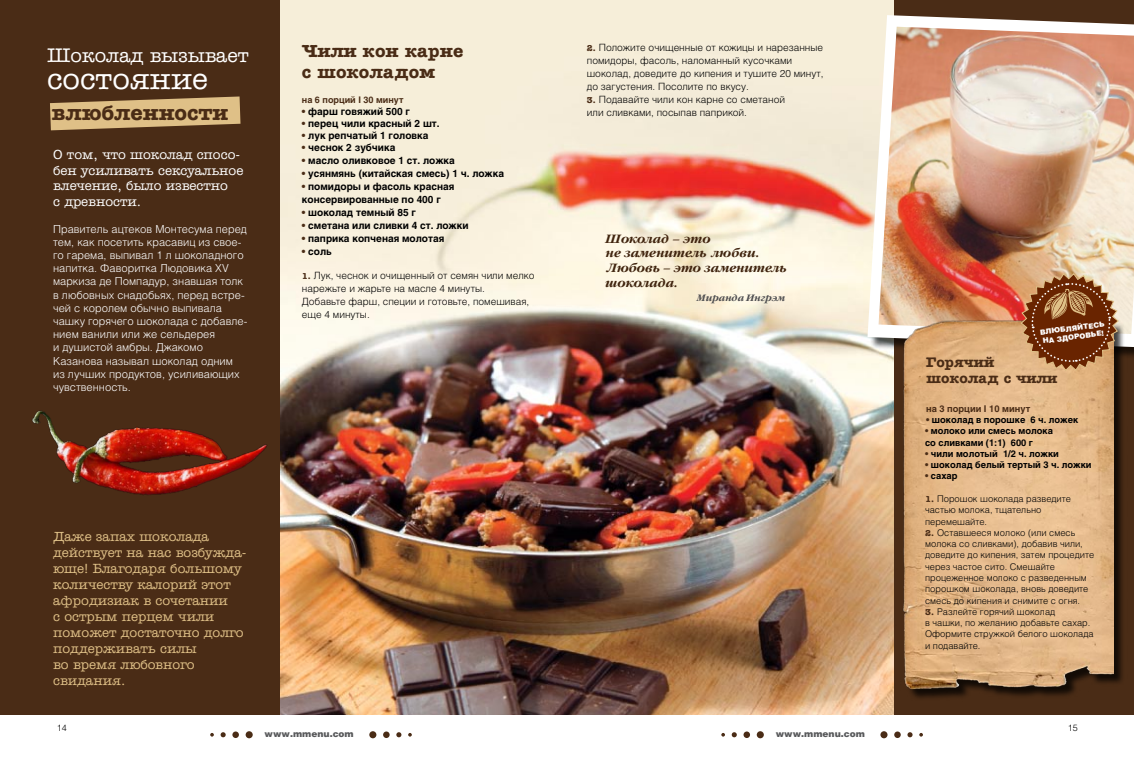
<style>
.page{position:relative;width:1134px;height:766px;background:#fff}
.page>*{position:absolute;margin:0;border:0;box-sizing:border-box;transform-origin:0 0}
.t1{font:29.3px "Secretary";color:#fff}
.t2{font:700 21.6px "Secretary";color:#4a2c16}
.t3{font:19.2px "Secretary";color:#fff}
.t4{font:700 18px/21px "Secretary";color:#4a2c16}
.t5{font:700 14.4px/16.4px "Secretary";color:#4a2c16}
.t6{font:13px/16px "Secretary";color:#dfc087}
.t7{font:13px/15.6px "Secretary";color:#fff}
.t8{font:italic 700 12px/14.8px "Garamond C";letter-spacing:.01em;color:#40240e}
.t9{font:300 11px/13.2px "Helios";color:#fff}
.t10{font:300 10px/13px "Helios";color:#000}
.t11{font:700 10px/13px "Helios";color:#000}
.t12{font:300 9.2px/11.3px "Helios";color:#000}
.t13{font:700 9.2px/11.3px "Helios";color:#000}
.t14{font:700 9.2px "Helios";color:#4a2c16}
.t15{font:italic 700 9.2px "Garamond C";letter-spacing:.01em;color:#4d4d4f}
.t16{font:900 9px "Helios";color:#58595b}
.t17{font:700 9px "Helios";color:#4a2c16}
.t18{font:300 9px "Helios";color:#000}
.t19{font:900 7.2px/8.6px "Helios";color:#fff}
.s1{color:#4a2c16}
.s2{font-family:"Secretary";font-weight:700;font-size:9px;color:#4a2c16}
</style>
<div class="page">
<div style="left:0;top:0;width:1134px;height:714px;background:#4a2c16"></div>
<img style="left:281px;top:0;width:612px;height:714px">
<svg style="left:50px;top:96px;width:190px;height:34px"></svg>
<svg style="left:867px;top:15px;width:267px;height:332px"></svg>
<img style="left:878px;top:27px;width:256px;height:307px">
<div style="left:896px;top:312px;width:234px;height:411px;background:#000;opacity:.75"></div>
<img style="left:895px;top:311px;width:218px;height:385px">
<svg style="left:1020px;top:272px;width:99px;height:99px;background:#98613b"></svg>
<img style="left:32px;top:310px;width:299px;height:193px">
<div style="left:246px;top:731px;width:7px;height:7px;background:#4a2c16;border-radius:50%"></div>
<div style="left:232px;top:731px;width:7px;height:6px;background:#4a2c16;border-radius:50%"></div>
<svg style="left:221px;top:732px;width:5px;height:5px"></svg>
<svg style="left:210px;top:733px;width:4px;height:3px"></svg>
<div style="left:369px;top:731px;width:7px;height:7px;background:#4a2c16;border-radius:50%"></div>
<div style="left:383px;top:731px;width:7px;height:6px;background:#4a2c16;border-radius:50%"></div>
<svg style="left:396px;top:732px;width:5px;height:5px"></svg>
<svg style="left:408px;top:733px;width:4px;height:3px"></svg>
<div style="left:757px;top:731px;width:7px;height:7px;background:#4a2c16;border-radius:50%"></div>
<div style="left:743px;top:731px;width:7px;height:6px;background:#4a2c16;border-radius:50%"></div>
<svg style="left:732px;top:732px;width:5px;height:5px"></svg>
<svg style="left:721px;top:733px;width:4px;height:3px"></svg>
<div style="left:880px;top:731px;width:7px;height:7px;background:#4a2c16;border-radius:50%"></div>
<div style="left:894px;top:731px;width:7px;height:6px;background:#4a2c16;border-radius:50%"></div>
<svg style="left:907px;top:732px;width:5px;height:5px"></svg>
<svg style="left:919px;top:733px;width:4px;height:3px"></svg>
<h3 class="t3" style="left:47px;top:43px;width:203px">Шоколад вызывает</h3>
<h1 class="t1" style="left:47px;top:61px;width:162px">состояние</h1>
<h2 class="t2" style="left:52px;top:99px;width:178px">влюбленности</h2>
<h3 class="t7" style="left:53px;top:147px;width:192px">О том, что шоколад спосо&shy;бен усиливать сексуальное влечение, было известно<br>с древности.</h3>
<p class="t9" style="left:53px;top:222px;width:196px">Правитель ацтеков Монтесума перед тем, как посетить красавиц из свое&shy;го гарема, выпивал 1 л шоколадного напитка. Фаворитка Людовика ХV маркиза де Помпадур, знавшая толк в любовных снадобьях, перед встре&shy;чей с королем обычно выпивала чашку горячего шоколада с добавле&shy;нием ванили или же сельдерея<br>и душистой амбры. Джакомо<br>Казанова называл шоколад одним из лучших продуктов, усиливающих чувственность.</p>
<h3 class="t4" style="left:302px;top:40px;width:163px">Чили кон карне с шоколадом</h3>
<p class="t17" style="left:302px;top:94px;width:103px">на 6 порций I 30 минут</p>
<p class="t11" style="left:302px;top:105px;width:110px"><span class="s1">•</span> фарш говяжий 500 г</p>
<p class="t11" style="left:302px;top:117px;width:139px"><span class="s1">•</span> перец чили красный 2 шт.</p>
<p class="t11" style="left:302px;top:129px;width:128px"><span class="s1">•</span> лук репчатый 1 головка</p>
<p class="t11" style="left:302px;top:141px;width:95px"><span class="s1">•</span> чеснок 2 зубчика</p>
<p class="t11" style="left:302px;top:154px;width:154px"><span class="s1">•</span> масло оливковое 1 ст. ложка</p>
<p class="t11" style="left:302px;top:167px;width:204px"><span class="s1">•</span> усянмянь (китайская смесь) 1 ч. ложка</p>
<p class="t11" style="left:302px;top:180px;width:154px"><span class="s1">•</span> помидоры и фасоль красная консервированные по 400 г</p>
<p class="t11" style="left:302px;top:206px;width:116px"><span class="s1">•</span> шоколад темный 85 г</p>
<p class="t11" style="left:302px;top:219px;width:168px"><span class="s1">•</span> сметана или сливки 4 ст. ложки</p>
<p class="t11" style="left:302px;top:232px;width:144px"><span class="s1">•</span> паприка копченая молотая</p>
<p class="t11" style="left:302px;top:245px;width:31px"><span class="s1">•</span> соль</p>
<p class="t10" style="left:302px;top:269px;width:234px"><span class="s2">1.</span> Лук, чеснок и очищенный от семян чили мелко нарежьте и жарьте на масле 4 минуты.<br>Добавьте фарш, специи и готовьте, помешивая, еще 4 минуты.</p>
<p class="t10" style="left:587px;top:41px;width:238px"><span class="s2">2.</span> Положите очищенные от кожицы и нарезанные помидоры, фасоль, наломанный кусочками шоколад, доведите до кипения и тушите 20 минут, до загустения. Посолите по вкусу.</p>
<p class="t10" style="left:587px;top:93px;width:200px"><span class="s2">3.</span> Подавайте чили кон карне со сметаной или сливками, посыпав паприкой.</p>
<h3 class="t8" style="left:605px;top:232px;width:182px">Шоколад – это<br>не заменитель любви.<br>Любовь – это заменитель шоколада.</h3>
<p class="t15" style="left:697px;top:293px;width:89px">Миранда Ингрэм</p>
<h3 class="t6" style="left:53px;top:528px;width:195px">Даже запах шоколада действует на нас возбужда&shy;юще! Благодаря большому количеству калорий этот афродизиак в сочетании<br>с острым перцем чили поможет достаточно долго поддерживать силы<br>во время любовного свидания.</h3>
<p class="t19" style="left:1039px;top:327px;width:66px;rotate:-7deg">влюбляйтесь на здоровье!</p>
<h3 class="t5" style="left:926px;top:353px;width:133px">Горячий шоколад с чили</h3>
<p class="t14" style="left:926px;top:403px;width:106px">на 3 порции I 10 минут</p>
<p class="t13" style="left:926px;top:414px;width:154px"><span class="s1">•</span> шоколад в порошке 6 ч. ложек</p>
<p class="t13" style="left:925px;top:425px;width:129px"><span class="s1">•</span> молоко или смесь молока со сливками (1:1) 600 г</p>
<p class="t13" style="left:925px;top:448px;width:135px"><span class="s1">•</span> чили молотый 1/2 ч. ложки</p>
<p class="t13" style="left:925px;top:459px;width:168px"><span class="s1">•</span> шоколад белый тертый 3 ч. ложки</p>
<p class="t13" style="left:925px;top:470px;width:34px"><span class="s1">•</span> сахар</p>
<p class="t12" style="left:925px;top:493px;width:147px"><span class="s2">1.</span> Порошок шоколада разведите частью молока, тщательно перемешайте.</p>
<p class="t12" style="left:925px;top:526px;width:171px"><span class="s2">2.</span> Оставшееся молоко (или смесь молока со сливками), добавив чили, доведите до кипения, затем процедите через частое сито. Смешайте процеженное молоко с разведенным порошком шоколада, вновь доведите смесь до кипения и снимите с огня.</p>
<p class="t12" style="left:925px;top:605px;width:170px"><span class="s2">3.</span> Разлейте горячий шоколад<br>в чашки, по желанию добавьте сахар.<br>Оформите стружкой белого шоколада и подавайте.</p>
<p class="t18" style="left:57px;top:722px;width:12px">14</p>
<p class="t18" style="left:1068px;top:722px;width:12px">15</p>
<p class="t16" style="left:265px;top:727px;width:91px">www.mmenu.com</p>
<p class="t16" style="left:776px;top:727px;width:91px">www.mmenu.com</p>
</div>
